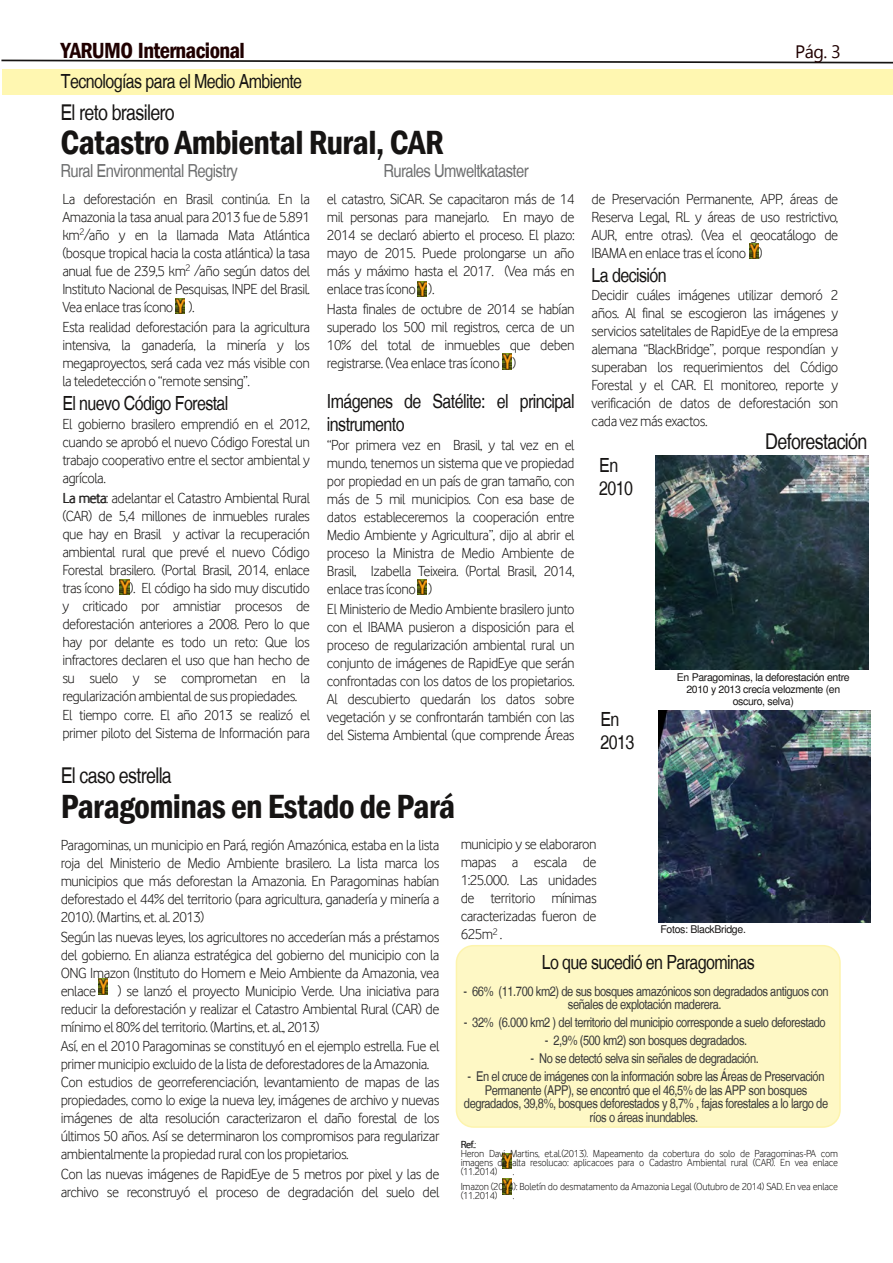
<style>
.page{position:relative;width:893px;height:1263px;background:#fff}
.page>*{position:absolute;margin:0;border:0;box-sizing:border-box;transform-origin:0 0}
.t1{font:600 condensed 34.5px "Franklin Gothic";letter-spacing:-.02em;color:#161413}
.t2{font:600 condensed 22.5px "Franklin Gothic";letter-spacing:-.03em;color:#200000}
.t3{font:condensed 21.75px "Nimbus San L";letter-spacing:-.03em;color:#161413}
.t4{font:condensed 19.5px/22.5px "Nimbus San L";letter-spacing:-.03em;color:#161413}
.t5{font:condensed 18px "Nimbus San L";letter-spacing:-.03em;color:#6d6e6f}
.t6{font:18px "Lao UI";color:#200000}
.t7{font:15px/18px "Vodafone Lt";letter-spacing:-.03em;color:#161413;text-align:justify}
.t8{font:condensed 13.5px/13.5px "Nimbus San L";letter-spacing:-.03em;color:#383838;text-align:center}
.t9{font:10.5px/8.9px "Vodafone Lt";letter-spacing:-.02em;color:#161413}
.t10{font:10.5px/12px "Nimbus San L";letter-spacing:-.03em;color:#161413;text-align:center}
</style>
<div class="page">
<svg style="left:1px;top:59px;width:892px;height:5px"></svg>
<div style="left:2px;top:69px;width:890px;height:25px;background:#fff7b1"></div>
<img style="left:503px;top:1179px;width:9px;height:15px">
<img style="left:503px;top:1153px;width:9px;height:15px">
<img style="left:655px;top:455px;width:214px;height:214px">
<img style="left:659px;top:710px;width:211px;height:212px">
<img style="left:175px;top:299px;width:9px;height:15px">
<img style="left:120px;top:579px;width:9px;height:15px">
<img style="left:418px;top:282px;width:9px;height:15px">
<img style="left:503px;top:354px;width:9px;height:15px">
<img style="left:418px;top:579px;width:9px;height:15px">
<img style="left:749px;top:243px;width:9px;height:16px">
<img style="left:99px;top:979px;width:9px;height:15px">
<div style="left:456px;top:946px;width:384px;height:181px;background:#fef8c5;border-radius:17px"></div>
<div style="left:456px;top:945px;width:385px;height:183px;border:2px solid #fdf4ad;border-radius:17px"></div>
<h2 class="t2" style="left:61px;top:37px;width:185px">YARUMO Internacional</h2>
<p class="t6" style="left:795px;top:39px;width:47px">Pág. 3</p>
<h3 class="t4" style="left:61px;top:69px;width:243px">Tecnologías para el Medio Ambiente</h3>
<h3 class="t3" style="left:60px;top:98px;width:116px">El reto brasilero</h3>
<h1 class="t1" style="left:60px;top:123px;width:385px">Catastro Ambiental Rural, CAR</h1>
<p class="t5" style="left:60px;top:159px;width:179px">Rural Environmental Registry</p>
<p class="t5" style="left:383px;top:159px;width:147px">Rurales Umweltkataster</p>
<p class="t7" style="left:62px;top:190px;width:249px">La deforestación en Brasil continúa. En la Amazonia la tasa anual para 2013 fue de 5.891 km<sup>2</sup>/año y en la llamada Mata Atlántica (bosque tropical hacia la costa atlántica) la tasa anual fue de 239,5 km<sup>2</sup> /año según datos del Instituto Nacional de Pesquisas, INPE del Brasil.<br>Vea enlace tras ícono ).</p>
<p class="t7" style="left:62px;top:317px;width:249px">Esta realidad deforestación para la agricultura intensiva, la ganadería, la minería y los megaproyectos, será cada vez más visible con la teledetección o “remote sensing”.</p>
<h3 class="t4" style="left:62px;top:391px;width:168px">El nuevo Código Forestal</h3>
<p class="t7" style="left:62px;top:415px;width:249px">El gobierno brasilero emprendió en el 2012, cuando se aprobó el nuevo Código Forestal un trabajo cooperativo entre el sector ambiental y agrícola.</p>
<p class="t7" style="left:63px;top:488px;width:248px">La met : adelantar el Catastro Ambiental Rural</p>
<p class="t7" style="left:327px;top:190px;width:249px">el catastro, SiCAR. Se capacitaron más de 14 mil personas para manejarlo. En mayo de 2014 se declaró abierto el proceso. El plazo: mayo de 2015. Puede prolongarse un año más y máximo hasta el 2017. (Vea más en enlace tras ícono ).</p>
<p class="t7" style="left:327px;top:299px;width:249px">Hasta finales de octubre de 2014 se habían superado los 500 mil registros, cerca de un 10% del total de inmuebles que deben registrarse. (Vea enlace tras ícono )</p>
<h3 class="t4" style="left:327px;top:389px;width:249px">Imágenes de Satélite: el principal instrumento</h3>
<p class="t7" style="left:327px;top:436px;width:249px">“Por primera vez en Brasil, y tal vez en el mundo, tenemos un sistema que ve propiedad por propiedad en un país de gran tamaño, con más de 5 mil municipios. Con esa base de datos estableceremos la cooperación entre Medio Ambiente y Agricultura”, dijo al abrir el proceso la Ministra de Medio Ambiente de Brasil, Izabella Teixeira. (Portal Brasil, 2014, enlace tras ícono )</p>
<p class="t7" style="left:327px;top:599px;width:249px">El Ministerio de Medio Ambiente brasilero junto con el IBAMA pusieron a disposición para el proceso de regularización ambiental rural un conjunto de imágenes de RapidEye que serán confrontadas con los datos de los propietarios.<br>Al descubierto quedarán los datos sobre vegetación y se confrontarán también con las del Sistema Ambiental (que comprende Áreas</p>
<p class="t7" style="left:62px;top:489px;width:249px;text-align:left;text-indent:38px">a<br>(CAR) de 5,4 millones de inmuebles rurales que hay en Brasil y activar la recuperación ambiental rural que prevé el nuevo Código Forestal brasilero. (Portal Brasil, 2014, enlace tras ícono ). El código ha sido muy discutido y criticado por amnistiar procesos de deforestación anteriores a 2008. Pero lo que hay por delante es todo un reto: Que los infractores declaren el uso que han hecho de su suelo y se comprometan en la regularización ambiental de sus propiedades.</p>
<p class="t7" style="left:62px;top:706px;width:249px">El tiempo corre. El año 2013 se realizó el primer piloto del Sistema de Información para</p>
<p class="t7" style="left:592px;top:190px;width:248px">de Preservación Permanente, APP, áreas de Reserva Legal, RL y áreas de uso restrictivo, AUR, entre otras). (Vea el geocatálogo de IBAMA en enlace tras el ícono )</p>
<h3 class="t4" style="left:592px;top:263px;width:77px">La decisión</h3>
<p class="t7" style="left:592px;top:286px;width:248px">Decidir cuáles imágenes utilizar demoró 2 años. Al final se escogieron las imágenes y servicios satelitales de RapidEye de la empresa alemana “BlackBridge”, porque respondían y superaban los requerimientos del Código Forestal y el CAR. El monitoreo, reporte y verificación de datos de deforestación son cada vez más exactos.</p>
<h3 class="t4" style="left:599px;top:454px;width:35px">En<br>2010</h3>
<h3 class="t3" style="left:765px;top:428px;width:104px">Deforestación</h3>
<h3 class="t4" style="left:600px;top:708px;width:35px">En<br>2013</h3>
<p class="t10" style="left:677px;top:671px;width:174px">En Paragominas, la deforestación entre<br>2010 y 2013 crecía velozmente (en oscuro, selva)</p>
<h3 class="t3" style="left:61px;top:762px;width:113px">El caso estrella</h3>
<h1 class="t1" style="left:61px;top:786px;width:396px">Paragominas en Estado de Pará</h1>
<p class="t7" style="left:61px;top:836px;width:380px">Paragominas, un municipio en Pará, región Amazónica, estaba en la lista roja del Ministerio de Medio Ambiente brasilero. La lista marca los municipios que más deforestan la Amazonia. En Paragominas habían deforestado el 44% del territorio (para agricultura, ganadería y minería a 2010). (Martins, et. al. 2013)</p>
<p class="t7" style="left:61px;top:927px;width:380px">Según las nuevas leyes, los agricultores no accederían más a préstamos del gobierno. En alianza estratégica del gobierno del municipio con la ONG Imazon (Instituto do Homem e Meio Ambiente da Amazonia, vea enlace</p>
<p class="t7" style="left:461px;top:835px;width:137px">municipio y se elaboraron mapas a escala de 1:25.000. Las unidades de territorio mínimas caracterizadas fueron de 625m<sup>2</sup> .</p>
<p class="t10" style="left:661px;top:923px;width:87px">Fotos: BlackBridge.</p>
<h3 class="t4" style="left:542px;top:950px;width:214px">Lo que sucedió en Paragominas</h3>
<p class="t8" style="left:464px;top:984px;width:366px">- 66% (11.700 km2) de sus bosques amazónicos son degradados antiguos con señales de explotación maderera.</p>
<p class="t8" style="left:464px;top:1015px;width:364px">- 32% (6.000 km2 ) del territorio del municipio corresponde a suelo deforestado</p>
<p class="t8" style="left:545px;top:1033px;width:204px">- 2,9% (500 km2) son bosques degradados.</p>
<p class="t8" style="left:531px;top:1051px;width:230px">- No se detectó selva sin señales de degradación.</p>
<p class="t8" style="left:464px;top:1069px;width:366px">- En el cruce de imágenes con la información sobre las Áreas de Preservación Permanente (APP), se encontró que el 46,5% de las APP son bosques degradados, 39,8%, bosques deforestados y 8,7% , fajas forestales a lo largo de ríos o áreas inundables.</p>
<p class="t7" style="left:61px;top:981px;width:380px;text-indent:57px">) se lanzó el proyecto Municipio Verde. Una iniciativa para reducir la deforestación y realizar el Catastro Ambiental Rural (CAR) de mínimo el 80% del territorio. (Martins, et. al., 2013)</p>
<p class="t7" style="left:61px;top:1037px;width:380px;text-align:left">Así, en el 2010 Paragominas se constituyó en el ejemplo estrella. Fue el primer municipio excluido de la lista de deforestadores de la Amazonia.<br>Con estudios de georreferenciación, levantamiento de mapas de las propiedades, como lo exige la nueva ley, imágenes de archivo y nuevas imágenes de alta resolución caracterizaron el daño forestal de los últimos 50 años. Así se determinaron los compromisos para regularizar ambientalmente la propiedad rural con los propietarios.</p>
<p class="t7" style="left:61px;top:1164px;width:380px">Con las nuevas imágenes de RapidEye de 5 metros por pixel y las de archivo se reconstruyó el proceso de degradación del suelo del</p>
<p class="t9" style="left:461px;top:1140px;width:379px">Ref.:<br>Heron Davi Martins, et.al.(2013). Mapeamento da cobertura do solo de Paragominas-PA com imagens de alta resolucao: aplicacoes para o Cadastro Ambiental rural (CAR). En vea enlace (11.2014)</p>
<p class="t9" style="left:461px;top:1164px;width:379px;line-height:15px;text-indent:52px">.<br>Imazon (2014): Boletín do desmatamento da Amazonia Legal (Outubro de 2014) SAD. En vea enlace</p>
<p class="t9" style="left:461px;top:1191px;width:38px">(11.2014)</p>
<p class="t9" style="left:513px;top:1191px;width:3px">.</p>
</div>
